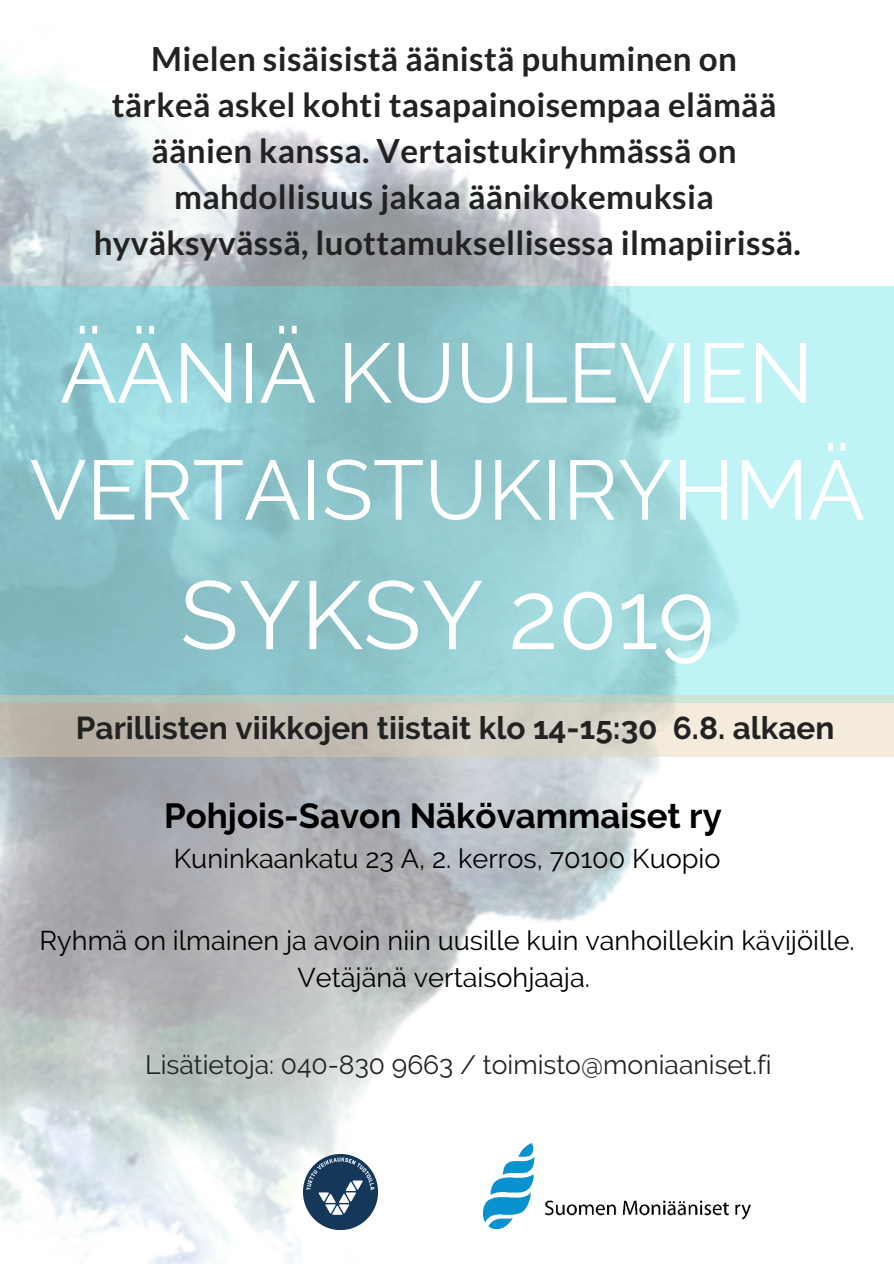
<style>
.page{position:relative;width:894px;height:1264px;background:#fff}
.page>*{position:absolute;margin:0;border:0;box-sizing:border-box;transform-origin:0 0}
.t1{font:96px "Raleway";color:#fff}
.t2{font:84px/116.9px "Raleway";color:#fff;text-align:center}
.t3{font:700 34.8px "Raleway";color:#000}
.t4{font:700 33.15px/46.2px "Lato";letter-spacing:.01em;color:#222;text-align:center}
.t5{font:700 31.5px "Raleway";color:#222}
.t6{font:27px/37.2px "Raleway";color:#000;text-align:center}
.t7{font:26.55px "Raleway";color:#222}
</style>
<div class="page">
<img style="left:0;top:61px;width:751px;height:1202px">
<svg style="left:0;top:286px;width:893px;height:409px;background:#9bd2d7"></svg>
<svg style="left:0;top:695px;width:893px;height:62px;background:#cfccc0"></svg>
<img style="left:483px;top:1143px;width:266px;height:85px">
<img style="left:303px;top:1154px;width:75px;height:75px">
<p class="t4" style="left:94px;top:35px;width:708px">Mielen sisäisistä äänistä puhuminen on<br>tärkeä askel kohti tasapainoisempaa elämää äänien kanssa. Vertaistukiryhmässä on mahdollisuus jakaa äänikokemuksia hyväksyvässä, luottamuksellisessa ilmapiirissä.</p>
<h2 class="t2" style="left:30px;top:314px;width:836px">ÄÄNIÄ KUULEVIEN<br>VERTAISTUKIRYHMÄ</h2>
<h1 class="t1" style="left:180px;top:559px;width:536px">SYKSY 2019</h1>
<p class="t5" style="left:76px;top:709px;width:759px">Parillisten viikkojen tiistait klo 14-15:30 6.8. alkaen</p>
<p class="t3" style="left:164px;top:795px;width:559px">Pohjois-Savon Näkövammaiset ry</p>
<p class="t6" style="left:174px;top:840px;width:548px">Kuninkaankatu 23 A, 2. kerros, 70100 Kuopio</p>
<p class="t6" style="left:40px;top:921px;width:816px">Ryhmä on ilmainen ja avoin niin uusille kuin vanhoillekin kävijöille.<br>Vetäjänä vertaisohjaaja.</p>
<p class="t7" style="left:145px;top:1048px;width:627px">Lisätietoja: 040-830 9663 / toimisto@moniaaniset.fi</p>
</div>
